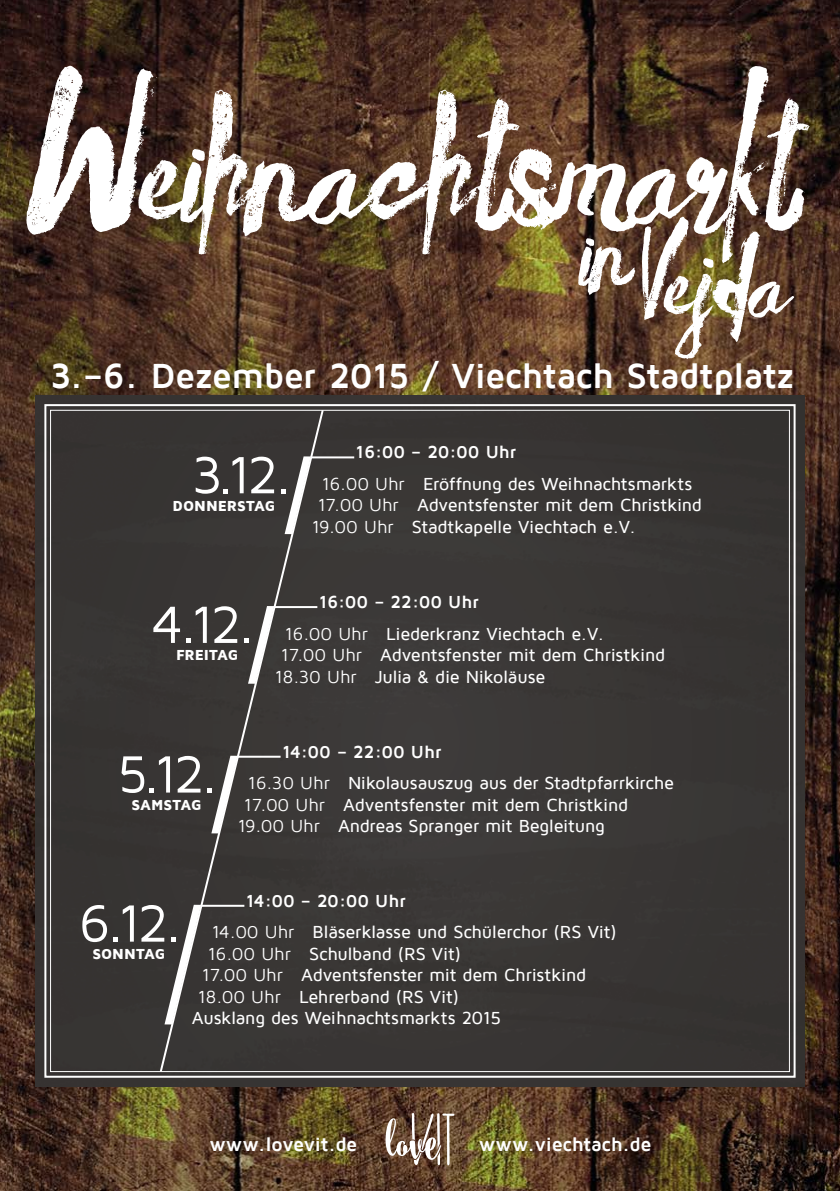
<style>
.page{position:relative;width:840px;height:1191px;background:#fff}
.page>*{position:absolute;margin:0;border:0;box-sizing:border-box;transform-origin:0 0}
.t1{font:186.8px "innocentsrough";color:#fff}
.t2{font:121px "innocentsrough";color:#fff}
.t3{font:54.2px "Maven Pro";letter-spacing:-.08em;color:#fff}
.t4{font:700 35.8px "Maven Pro";letter-spacing:-.015em;color:#fff}
.t5{font:700 19.8px "Maven Pro";letter-spacing:-.01em;color:#fff}
.t6{font:500 18px "Maven Pro";letter-spacing:-.015em;color:#fff}
.t7{font:700 18px "Maven Pro";letter-spacing:-.005em;color:#fff}
.t8{font:900 15px "Maven Pro";letter-spacing:-.005em;color:#fff}
.s1{font-weight:400}
</style>
<div class="page">
<img style="left:0;top:0;width:839px;height:1191px">
<div style="left:36px;top:396px;width:767px;height:690px;background:#383534"></div>
<svg style="left:641px;top:217px;width:152px;height:142px"></svg>
<svg style="left:385px;top:1113px;width:69px;height:52px"></svg>
<div style="left:158px;top:408px;width:167px;height:665px;background:#393634"></div>
<svg style="left:248px;top:606px;width:26px;height:77px"></svg>
<svg style="left:211px;top:755px;width:26px;height:78px"></svg>
<svg style="left:164px;top:904px;width:37px;height:120px"></svg>
<svg style="left:284px;top:456px;width:27px;height:78px"></svg>
<hr style="left:311px;top:456px;width:43px;height:2px;background:#fff">
<hr style="left:274px;top:606px;width:43px;height:2px;background:#fff">
<hr style="left:237px;top:755px;width:43px;height:2px;background:#fff">
<hr style="left:201px;top:904px;width:43px;height:2px;background:#fff">
<h1 class="t1" style="left:36px;top:46px;width:769px">Weihnachtsmarkt</h1>
<h2 class="t2" style="left:578px;top:171px;width:54px">in</h2>
<h3 class="t4" style="left:50px;top:357px;width:745px">3.–6. Dezember 2015 / Viechtach Stadtplatz</h3>
<h3 class="t3" style="left:191px;top:447px;width:102px">3.12.</h3>
<p class="t8" style="left:172px;top:497px;width:104px">DONNERSTAG</p>
<p class="t7" style="left:355px;top:443px;width:162px">16:00 – 20:00 Uhr</p>
<p class="t6" style="left:321px;top:474px;width:372px"><span class="s1">16.00 Uhr</span> Eröffnung des Weihnachtsmarkts</p>
<p class="t6" style="left:317px;top:496px;width:385px"><span class="s1">17.00 Uhr</span> Adventsfenster mit dem Christkind</p>
<p class="t6" style="left:311px;top:517px;width:325px"><span class="s1">19.00 Uhr</span> Stadtkapelle Viechtach e.V.</p>
<h3 class="t3" style="left:151px;top:596px;width:105px">4.12.</h3>
<p class="t8" style="left:176px;top:647px;width:64px">FREITAG</p>
<p class="t7" style="left:318px;top:592px;width:161px">16:00 – 22:00 Uhr</p>
<p class="t6" style="left:285px;top:624px;width:320px"><span class="s1">16.00 Uhr</span> Liederkranz Viechtach e.V.</p>
<p class="t6" style="left:281px;top:645px;width:385px"><span class="s1">17.00 Uhr</span> Adventsfenster mit dem Christkind</p>
<p class="t6" style="left:275px;top:667px;width:272px"><span class="s1">18.30 Uhr</span> Julia &amp; die Nikoläuse</p>
<h3 class="t3" style="left:117px;top:746px;width:103px">5.12.</h3>
<p class="t8" style="left:131px;top:797px;width:72px">SAMSTAG</p>
<p class="t7" style="left:282px;top:742px;width:161px">14:00 – 22:00 Uhr</p>
<p class="t6" style="left:248px;top:773px;width:427px"><span class="s1">16.30 Uhr</span> Nikolausauszug aus der Stadtpfarrkirche</p>
<p class="t6" style="left:244px;top:795px;width:385px"><span class="s1">17.00 Uhr</span> Adventsfenster mit dem Christkind</p>
<p class="t6" style="left:238px;top:816px;width:368px"><span class="s1">19.00 Uhr</span> Andreas Spranger mit Begleitung</p>
<h3 class="t3" style="left:79px;top:895px;width:105px">6.12.</h3>
<p class="t8" style="left:92px;top:946px;width:74px">SONNTAG</p>
<p class="t7" style="left:246px;top:891px;width:161px">14:00 – 20:00 Uhr</p>
<p class="t6" style="left:212px;top:922px;width:406px"><span class="s1">14.00 Uhr</span> Bläserklasse und Schülerchor (RS Vit)</p>
<p class="t6" style="left:208px;top:944px;width:255px"><span class="s1">16.00 Uhr</span> Schulband (RS Vit)</p>
<p class="t6" style="left:202px;top:965px;width:385px"><span class="s1">17.00 Uhr</span> Adventsfenster mit dem Christkind</p>
<p class="t6" style="left:198px;top:987px;width:263px"><span class="s1">18.00 Uhr</span> Lehrerband (RS Vit)</p>
<p class="t6" style="left:192px;top:1008px;width:310px">Ausklang des Weihnachtsmarkts 2015</p>
<p class="t5" style="left:209px;top:1134px;width:149px">www.lovevit.de</p>
<p class="t5" style="left:478px;top:1134px;width:174px">www.viechtach.de</p>
</div>
